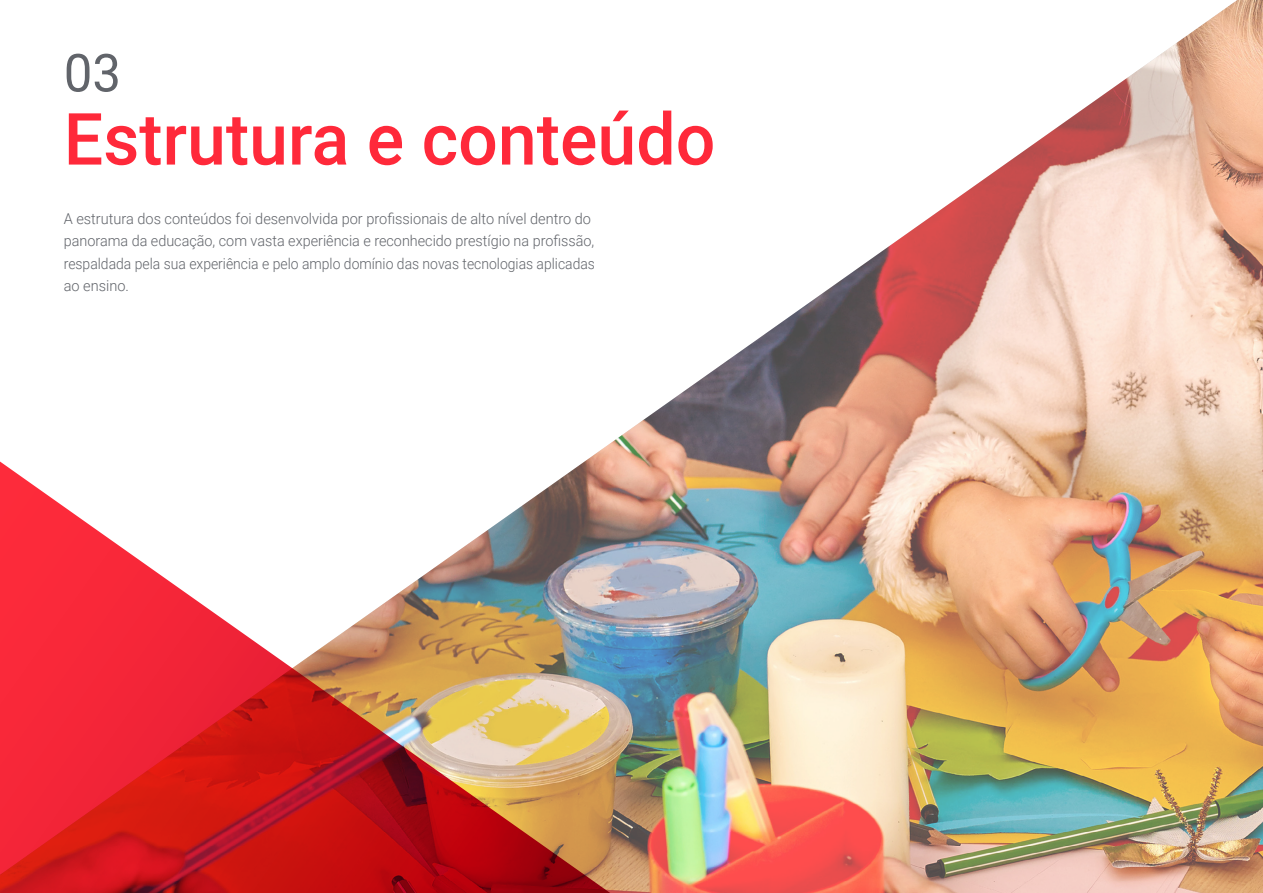
<style>
.page{position:relative;width:1263px;height:893px;background:#fff}
.page>*{position:absolute;margin:0;border:0;box-sizing:border-box;transform-origin:0 0}
.t1{font:500 72px "Roboto";color:#ff293a}
.t2{font:52.5px "Roboto";color:#61646a}
.t3{font:300 15px/22.5px "Roboto";color:#61646a}
</style>
<div class="page">
<img style="left:607px;top:0;width:656px;height:893px">
<img style="left:0;top:446px;width:640px;height:447px">
<h2 class="t2" style="left:64px;top:36px;width:59px">03</h2>
<h1 class="t1" style="left:64px;top:89px;width:653px">Estrutura e conteúdo</h1>
<p class="t3" style="left:64px;top:207px;width:533px">A estrutura dos conteúdos foi desenvolvida por profissionais de alto nível dentro do panorama da educação, com vasta experiência e reconhecido prestígio na profissão, respaldada pela sua experiência e pelo amplo domínio das novas tecnologias aplicadas ao ensino.</p>
</div>
